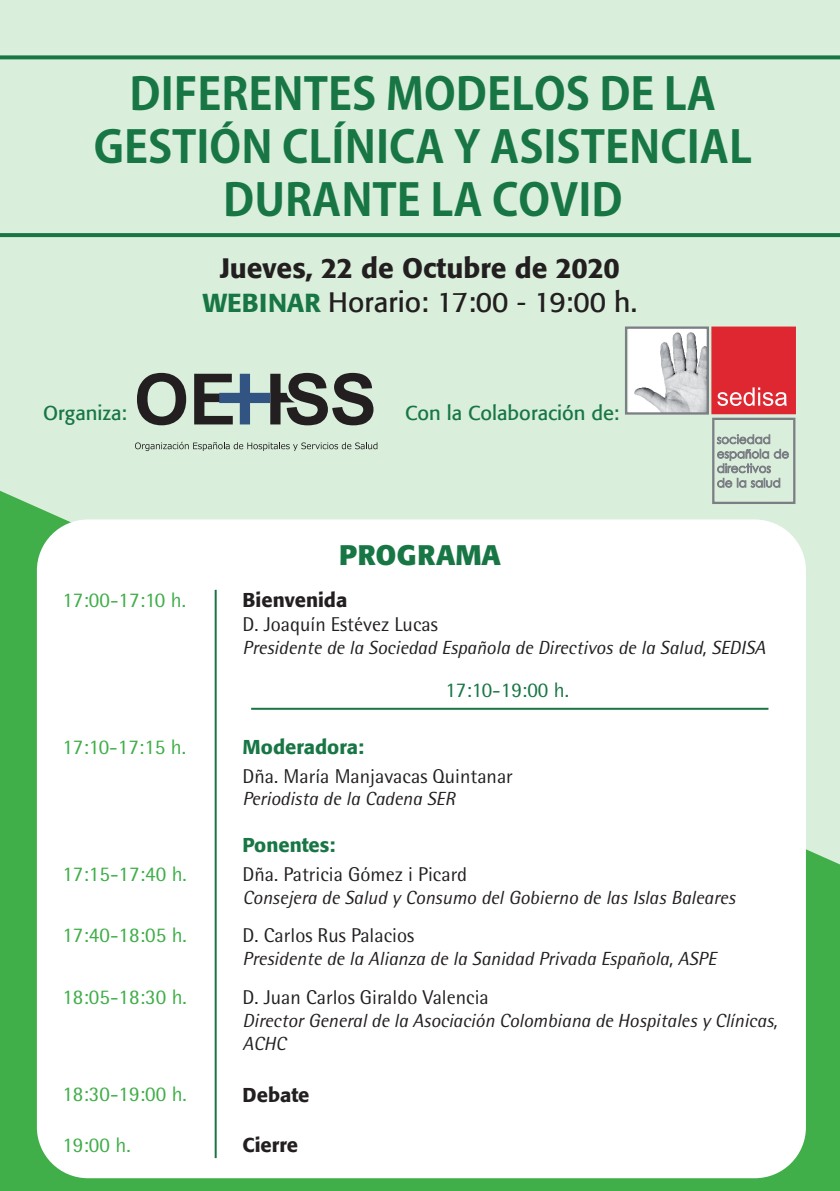
<style>
.page{position:relative;width:840px;height:1191px;background:#fff}
.page>*{position:absolute;margin:0;border:0;box-sizing:border-box;transform-origin:0 0}
.t1{font:700 44px/52.8px "Koz Go Pr 6 N";color:#187645;text-align:center}
.t2{font:28px "Formata";color:#231f20}
.t3{font:500 28px "Formata";color:#231f20}
.t4{font:700 28px "Formata";letter-spacing:.02em;color:#187645}
.t5{font:21px "Rotis Semi Sans Std";color:#40ae49}
.t6{font:21px "Rotis Semi Sans Std";color:#187645}
.t7{font:20px "Rotis Semi Sans Std";color:#231f20}
.t8{font:20px "Formata";color:#187645}
.t9{font:500 20px "Formata";color:#231f20}
.t10{font:500 20px "Formata";color:#187645}
.t11{font:italic 19px/22.8px "Rotis Semi Sans Std";color:#231f20}
.s1{font-weight:500;font-size:26px;color:#187645}
</style>
<div class="page">
<div style="left:0;top:875px;width:839px;height:316px;background:#40ae49"></div>
<div style="left:0;top:0;width:839px;height:875px;background:#d9efdb"></div>
<div style="left:37px;top:519px;width:768px;height:659px;background:#fff;border-radius:51px"></div>
<hr style="left:214px;top:590px;width:2px;height:568px;background:#187645">
<svg style="left:0;top:55px;width:839px;height:4px;background:#2b8254"></svg>
<svg style="left:0;top:233px;width:839px;height:4px;background:#1c7848"></svg>
<svg style="left:137px;top:373px;width:49px;height:52px;background:#7c857b"></svg>
<svg style="left:194px;top:373px;width:179px;height:52px;background:#77827f"></svg>
<svg style="left:135px;top:442px;width:242px;height:9px;background:#b3c3b4"></svg>
<div style="left:711px;top:418px;width:84px;height:86px;border:2px solid #7c7e85"></div>
<div style="left:711px;top:326px;width:84px;height:88px;background:#df2732"></div>
<svg style="left:716px;top:434px;width:72px;height:54px;background:#bccbc0"></svg>
<svg style="left:717px;top:387px;width:69px;height:19px"></svg>
<img style="left:628px;top:329px;width:77px;height:82px">
<div style="left:624px;top:326px;width:84px;height:88px;border:2px solid #7c7e85"></div>
<hr style="left:251px;top:708px;width:517px;height:2px;background:#187645">
<p class="t1" style="left:94px;top:69px;width:659px">DIFERENTES MODELOS DE LA<br>GESTIÓN CLÍNICA Y ASISTENCIAL</p>
<p class="t1" style="left:223px;top:174px;width:400px">DURANTE LA COVID</p>
<p class="t3" style="left:220px;top:251px;width:401px">Jueves, 22 de Octubre de 2020</p>
<p class="t2" style="left:203px;top:285px;width:435px"><span class="s1">WEBINAR</span> Horario: 17:00 - 19:00 h.</p>
<p class="t8" style="left:43px;top:400px;width:85px">Organiza:</p>
<p class="t8" style="left:405px;top:400px;width:216px">Con la Colaboración de:</p>
<p class="t5" style="left:62px;top:588px;width:125px">17:00-17:10 h.</p>
<p class="t5" style="left:62px;top:734px;width:125px">17:10-17:15 h.</p>
<p class="t5" style="left:62px;top:861px;width:126px">17:15-17:40 h.</p>
<p class="t5" style="left:62px;top:923px;width:126px">17:40-18:05 h.</p>
<p class="t5" style="left:62px;top:984px;width:126px">18:05-18:30 h.</p>
<p class="t5" style="left:62px;top:1081px;width:126px">18:30-19:00 h.</p>
<p class="t5" style="left:62px;top:1132px;width:70px">19:00 h.</p>
<p class="t4" style="left:339px;top:537px;width:163px">PROGRAMA</p>
<p class="t9" style="left:242px;top:588px;width:106px">Bienvenida</p>
<p class="t7" style="left:242px;top:613px;width:197px">D. Joaquín Estévez Lucas</p>
<p class="t11" style="left:242px;top:636px;width:524px">Presidente de la Sociedad Española de Directivos de la Salud, SEDISA</p>
<p class="t6" style="left:445px;top:678px;width:125px">17:10-19:00 h.</p>
<p class="t10" style="left:242px;top:734px;width:123px">Moderadora:</p>
<p class="t7" style="left:242px;top:764px;width:272px">Dña. María Manjavacas Quintanar</p>
<p class="t11" style="left:242px;top:787px;width:214px">Periodista de la Cadena SER</p>
<p class="t10" style="left:242px;top:832px;width:94px">Ponentes:</p>
<p class="t7" style="left:242px;top:862px;width:226px">Dña. Patricia Gómez i Picard</p>
<p class="t11" style="left:242px;top:885px;width:494px">Consejera de Salud y Consumo del Gobierno de las Islas Baleares</p>
<p class="t7" style="left:242px;top:923px;width:173px">D. Carlos Rus Palacios</p>
<p class="t11" style="left:242px;top:947px;width:475px">Presidente de la Alianza de la Sanidad Privada Española, ASPE</p>
<p class="t7" style="left:242px;top:985px;width:247px">D. Juan Carlos Giraldo Valencia</p>
<p class="t11" style="left:242px;top:1008px;width:536px">Director General de la Asociación Colombiana de Hospitales y Clínicas,<br>ACHC</p>
<p class="t9" style="left:242px;top:1082px;width:68px">Debate</p>
<p class="t9" style="left:242px;top:1132px;width:57px">Cierre</p>
</div>
